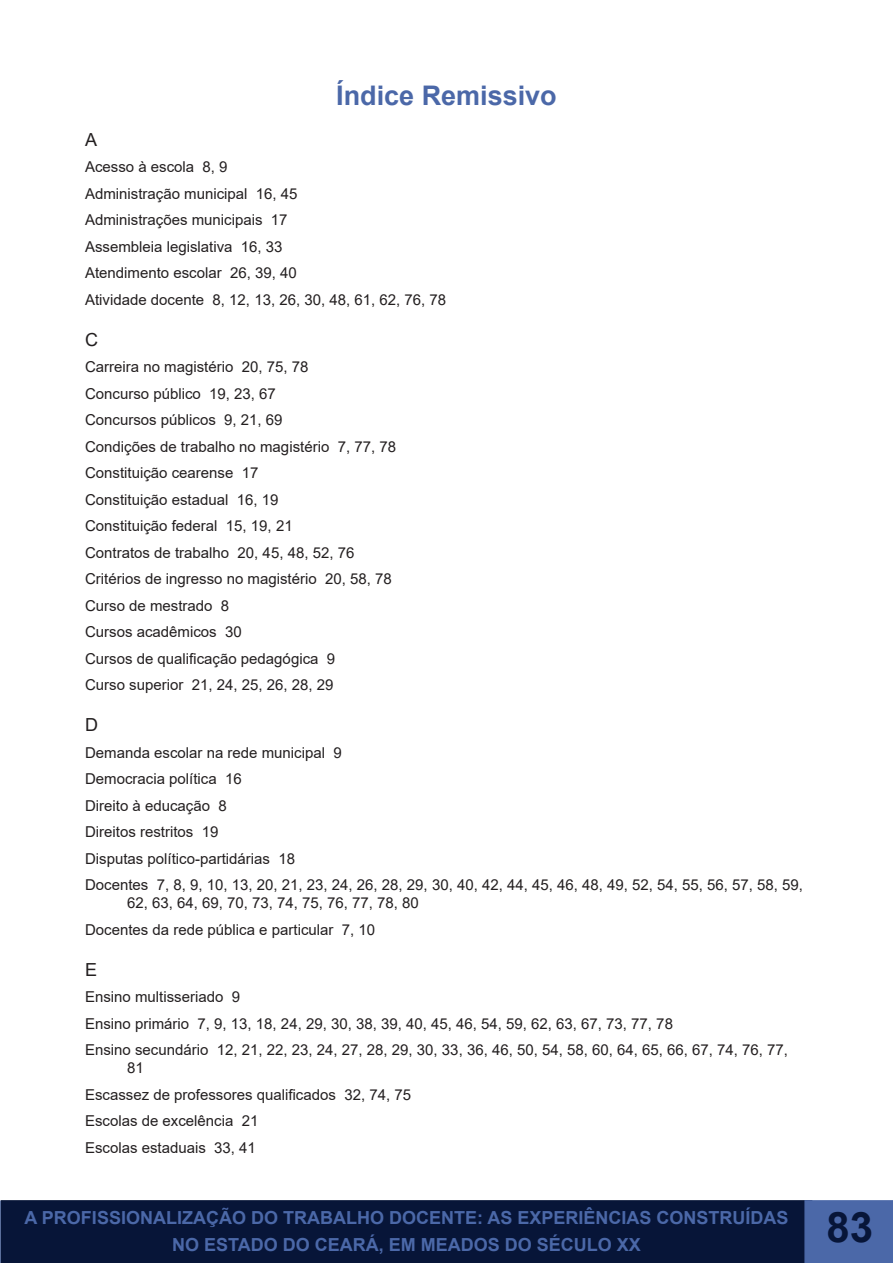
<style>
.page{position:relative;width:893px;height:1263px;background:#fff}
.page>*{position:absolute;margin:0;border:0;box-sizing:border-box;transform-origin:0 0}
.t1{font:700 42px "Arial";color:#071538}
.t2{font:700 27px "Arial";color:#4b68a8}
.t3{font:700 18px/27px "Arial";color:#4b68a8;text-align:center}
.t4{font:18px "Arial";color:#231f20}
.t5{font:15px/18px "Arial";color:#231f20}
</style>
<div class="page">
<svg style="left:0;top:1200px;width:1px;height:63px"></svg>
<div style="left:1px;top:1200px;width:811px;height:63px;background:#071538;border:2px solid #071538"></div>
<div style="left:804px;top:1200px;width:89px;height:63px;background:#4b68a8"></div>
<p class="t2" style="left:336px;top:76px;width:222px">Índice Remissivo</p>
<p class="t4" style="left:85px;top:127px;width:14px">A</p>
<p class="t5" style="left:85px;top:158px;width:144px">Acesso à escola 8, 9</p>
<p class="t5" style="left:85px;top:184px;width:214px">Administração municipal 16, 45</p>
<p class="t5" style="left:85px;top:211px;width:204px">Administrações municipais 17</p>
<p class="t5" style="left:85px;top:237px;width:199px">Assembleia legislativa 16, 33</p>
<p class="t5" style="left:85px;top:264px;width:213px">Atendimento escolar 26, 39, 40</p>
<p class="t5" style="left:85px;top:290px;width:363px">Atividade docente 8, 12, 13, 26, 30, 48, 61, 62, 76, 78</p>
<p class="t4" style="left:85px;top:327px;width:14px">C</p>
<p class="t5" style="left:85px;top:358px;width:225px">Carreira no magistério 20, 75, 78</p>
<p class="t5" style="left:85px;top:384px;width:192px">Concurso público 19, 23, 67</p>
<p class="t5" style="left:85px;top:411px;width:199px">Concursos públicos 9, 21, 69</p>
<p class="t5" style="left:85px;top:437px;width:312px">Condições de trabalho no magistério 7, 77, 78</p>
<p class="t5" style="left:85px;top:464px;width:175px">Constituição cearense 17</p>
<p class="t5" style="left:85px;top:490px;width:195px">Constituição estadual 16, 19</p>
<p class="t5" style="left:85px;top:517px;width:209px">Constituição federal 15, 19, 21</p>
<p class="t5" style="left:85px;top:543px;width:271px">Contratos de trabalho 20, 45, 48, 52, 76</p>
<p class="t5" style="left:85px;top:570px;width:308px">Critérios de ingresso no magistério 20, 58, 78</p>
<p class="t5" style="left:85px;top:596px;width:146px">Curso de mestrado 8</p>
<p class="t5" style="left:85px;top:623px;width:158px">Cursos acadêmicos 30</p>
<p class="t5" style="left:85px;top:649px;width:252px">Cursos de qualificação pedagógica 9</p>
<p class="t5" style="left:85px;top:676px;width:250px">Curso superior 21, 24, 25, 26, 28, 29</p>
<p class="t4" style="left:85px;top:712px;width:14px">D</p>
<p class="t5" style="left:85px;top:743px;width:258px">Demanda escolar na rede municipal 9</p>
<p class="t5" style="left:85px;top:770px;width:158px">Democracia política 16</p>
<p class="t5" style="left:85px;top:796px;width:143px">Direito à educação 8</p>
<p class="t5" style="left:85px;top:823px;width:135px">Direitos restritos 19</p>
<p class="t5" style="left:85px;top:849px;width:212px">Disputas político-partidárias 18</p>
<p class="t5" style="left:127px;top:876px;width:678px;text-indent:-42px">Docentes 7, 8, 9, 10, 13, 20, 21, 23, 24, 26, 28, 29, 30, 40, 42, 44, 45, 46, 48, 49, 52, 54, 55, 56, 57, 58, 59,<br>62, 63, 64, 69, 70, 73, 74, 75, 76, 77, 78, 80</p>
<p class="t5" style="left:85px;top:920px;width:292px">Docentes da rede pública e particular 7, 10</p>
<p class="t4" style="left:85px;top:957px;width:14px">E</p>
<p class="t5" style="left:85px;top:988px;width:157px">Ensino multisseriado 9</p>
<p class="t5" style="left:85px;top:1014px;width:589px">Ensino primário 7, 9, 13, 18, 24, 29, 30, 38, 39, 40, 45, 46, 54, 59, 62, 63, 67, 73, 77, 78</p>
<p class="t5" style="left:127px;top:1041px;width:663px;text-indent:-42px">Ensino secundário 12, 21, 22, 23, 24, 27, 28, 29, 30, 33, 36, 46, 50, 54, 58, 60, 64, 65, 66, 67, 74, 76, 77,<br>81</p>
<p class="t5" style="left:85px;top:1085px;width:327px">Escassez de professores qualificados 32, 74, 75</p>
<p class="t5" style="left:85px;top:1112px;width:175px">Escolas de excelência 21</p>
<p class="t5" style="left:85px;top:1138px;width:172px">Escolas estaduais 33, 41</p>
<p class="t3" style="left:25px;top:1204px;width:765px">A PROFISSIONALIZAÇÃO DO TRABALHO DOCENTE: AS EXPERIÊNCIAS CONSTRUÍDAS<br>NO ESTADO DO CEARÁ, EM MEADOS DO SÉCULO XX</p>
<h1 class="t1" style="left:826px;top:1198px;width:48px">83</h1>
</div>
